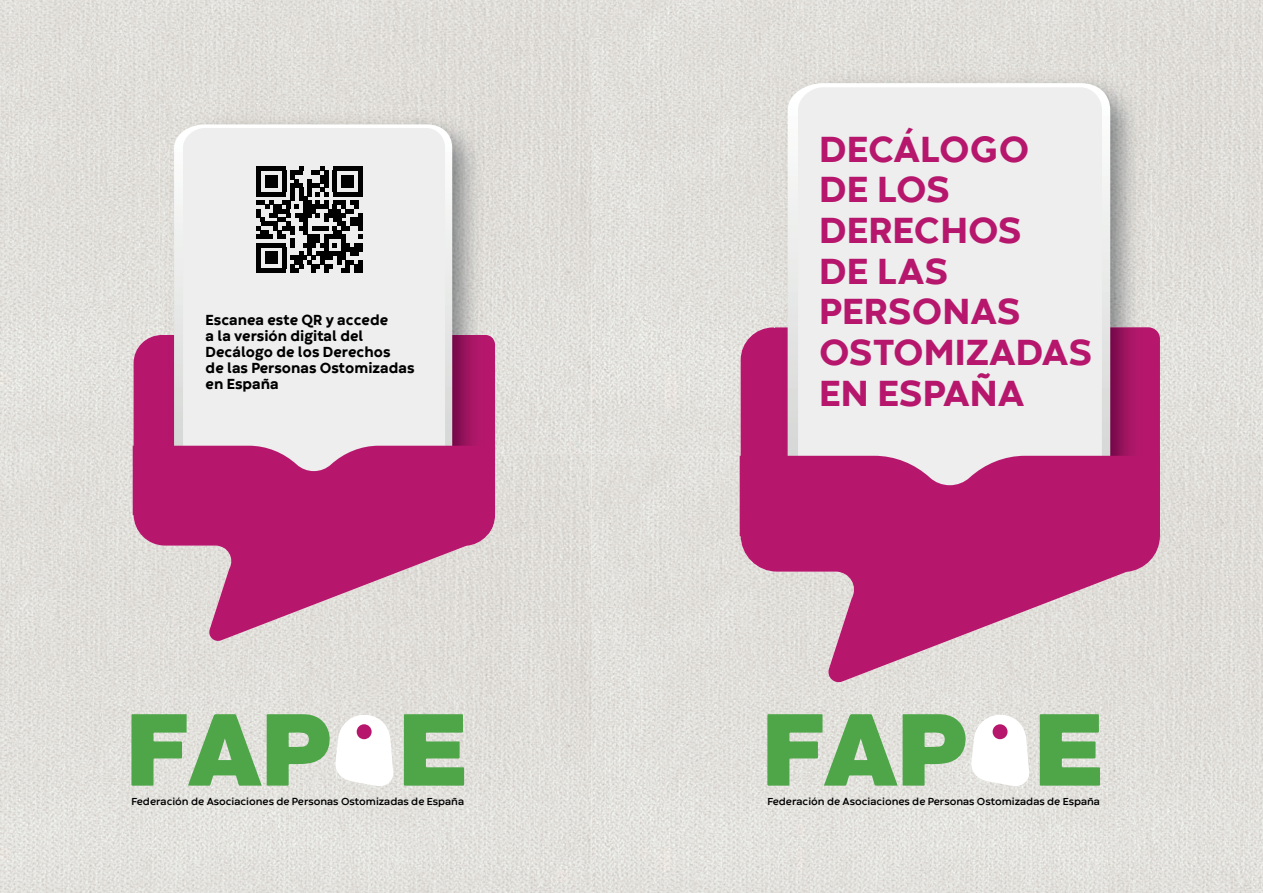
<style>
.page{position:relative;width:1263px;height:893px;background:#fff}
.page>*{position:absolute;margin:0;border:0;box-sizing:border-box;transform-origin:0 0}
.t1{font:800 37.5px/40.7px "Codec Warm";color:#b6176d}
.t2{font:800 15px/16px "Codec Warm";color:#000001;scale:.95 1}
.t3{font:700 10.8px "Codec Warm";color:#000001}
</style>
<div class="page">
<img style="left:1160px;top:0;width:103px;height:502px">
<img style="left:493px;top:0;width:253px;height:453px">
<img style="left:1108px;top:0;width:52px;height:327px">
<img style="left:746px;top:0;width:52px;height:327px">
<img style="left:798px;top:0;width:310px;height:64px">
<img style="left:642px;top:600px;width:621px;height:293px">
<img style="left:591px;top:453px;width:51px;height:440px">
<img style="left:1160px;top:502px;width:103px;height:98px">
<img style="left:642px;top:551px;width:98px;height:49px">
<img style="left:642px;top:453px;width:99px;height:98px">
<img style="left:0;top:0;width:148px;height:453px">
<img style="left:444px;top:0;width:49px;height:105px">
<img style="left:148px;top:0;width:49px;height:335px">
<img style="left:197px;top:0;width:247px;height:105px">
<img style="left:0;top:600px;width:591px;height:293px">
<img style="left:495px;top:502px;width:96px;height:98px">
<img style="left:0;top:502px;width:134px;height:98px">
<img style="left:495px;top:453px;width:96px;height:49px">
<img style="left:0;top:453px;width:133px;height:49px">
<svg style="left:1040px;top:714px;width:60px;height:72px;background:#69b064"></svg>
<svg style="left:767px;top:714px;width:263px;height:74px"></svg>
<svg style="left:741px;top:327px;width:419px;height:358px;background:#d29cb5"></svg>
<img style="left:775px;top:64px;width:376px;height:392px">
<div style="left:788px;top:83px;width:322px;height:373px;background:#edeeed"></div>
<svg style="left:740px;top:456px;width:420px;height:155px;background:#bc367e"></svg>
<svg style="left:404px;top:714px;width:60px;height:72px;background:#69b063"></svg>
<svg style="left:131px;top:714px;width:263px;height:74px"></svg>
<svg style="left:134px;top:335px;width:361px;height:308px;background:#d3a0b7"></svg>
<img style="left:452px;top:198px;width:41px;height:137px">
<img style="left:160px;top:105px;width:47px;height:230px">
<img style="left:207px;top:105px;width:286px;height:93px">
<img style="left:160px;top:335px;width:333px;height:111px">
<div style="left:174px;top:124px;width:278px;height:322px;background:#edeeed"></div>
<svg style="left:133px;top:446px;width:362px;height:133px;background:#bc357e"></svg>
<svg style="left:256px;top:167px;width:107px;height:106px;background:#666767"></svg>
<div style="left:256px;top:268px;width:30px;height:5px;background:#000001"></div>
<div style="left:265px;top:251px;width:13px;height:13px;background:#000001"></div>
<h2 class="t2" style="left:206px;top:313px;width:221px">Escanea este QR y accede<br>a la versión digital del<br>Decálogo de los Derechos<br>de las Personas Ostomizadas en España</h2>
<p class="t3" style="left:131px;top:795px;width:334px">Federación de Asociaciones de Personas Ostomizadas de España</p>
<h1 class="t1" style="left:819px;top:131px;width:275px">DECÁLOGO<br>DE LOS<br>DERECHOS<br>DE LAS<br>PERSONAS<br>OSTOMIZADAS<br>EN ESPAÑA</h1>
<p class="t3" style="left:767px;top:795px;width:334px">Federación de Asociaciones de Personas Ostomizadas de España</p>
</div>
